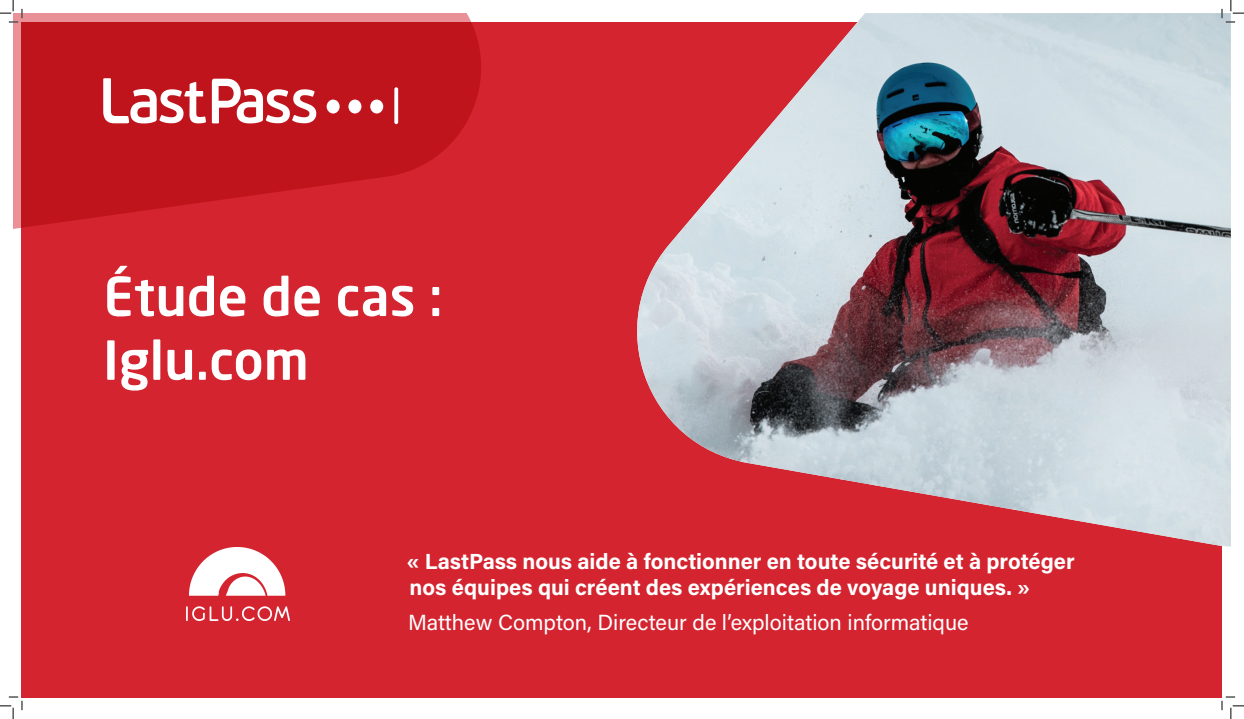
<style>
.page{position:relative;width:1244px;height:719px;background:#fff}
.page>*{position:absolute;margin:0;border:0;box-sizing:border-box;transform-origin:0 0}
.t1{font:500 53.12px/63.8px "Neo Sans W1 G";color:#fff}
.t2{font:700 21.88px/26.2px "Acumin Pro";color:#fff}
.t3{font:21.88px "Acumin Pro";color:#fff}
</style>
<div class="page">
<div style="left:22px;top:22px;width:1200px;height:675px;background:#d32430"></div>
<svg style="left:13px;top:13px;width:468px;height:219px;fill:#c0141c"></svg>
<svg style="left:103px;top:78px;width:103px;height:45px;background:#d87075"></svg>
<svg style="left:212px;top:79px;width:186px;height:45px;background:#d35d63"></svg>
<img style="left:637px;top:13px;width:594px;height:534px">
<img style="left:186px;top:547px;width:104px;height:74px">
<svg style="left:0;top:0;width:23px;height:23px"></svg>
<svg style="left:0;top:697px;width:23px;height:22px"></svg>
<svg style="left:1222px;top:0;width:22px;height:23px"></svg>
<svg style="left:1222px;top:697px;width:22px;height:22px"></svg>
<h1 class="t1" style="left:103px;top:263px;width:341px">Étude de cas :<br>Iglu.com</h1>
<p class="t2" style="left:406px;top:547px;width:670px">« LastPass nous aide à fonctionner en toute sécurité et à protéger nos équipes qui créent des expériences de voyage uniques. »</p>
<p class="t3" style="left:408px;top:607px;width:562px">Matthew Compton, Directeur de l’exploitation informatique</p>
</div>
